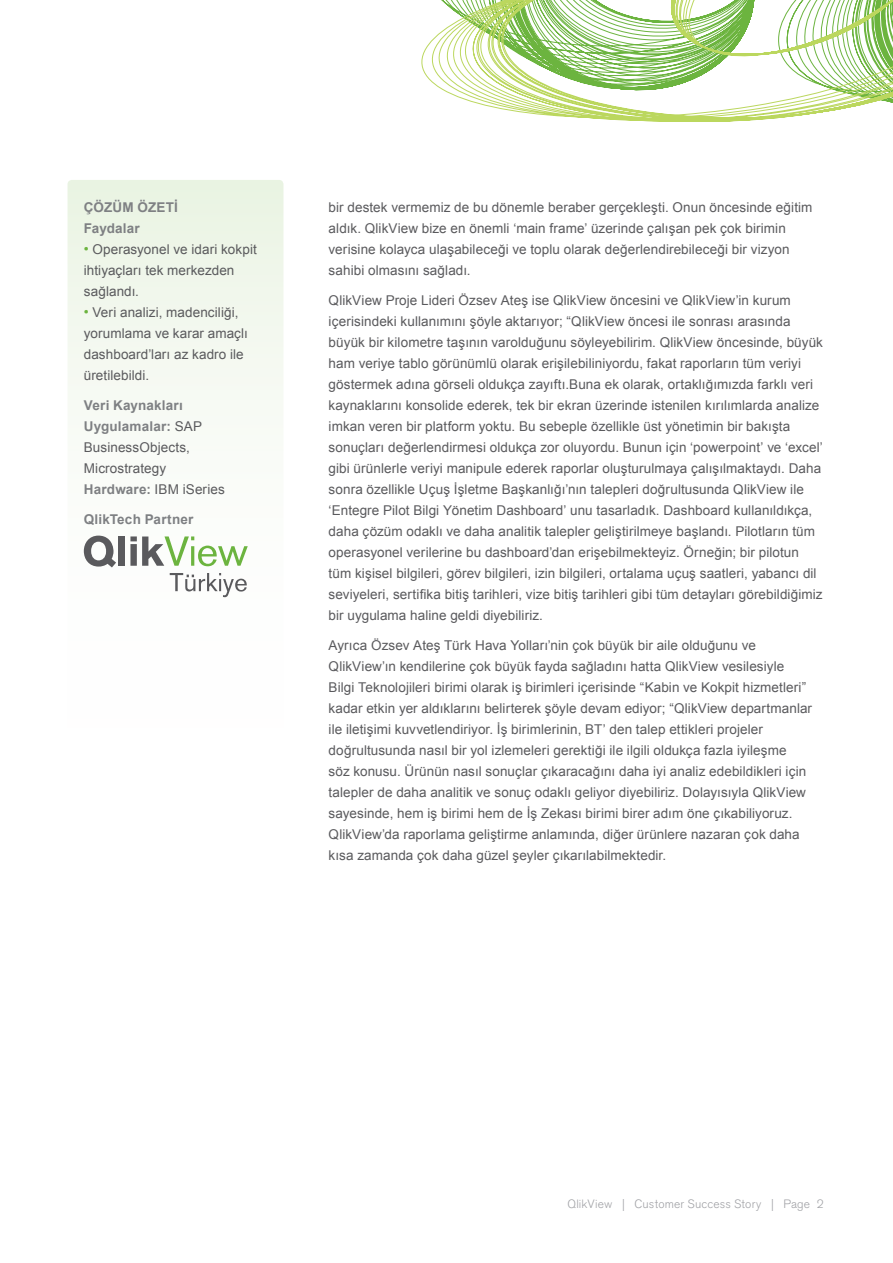
<style>
.page{position:relative;width:893px;height:1263px;background:#fff}
.page>*{position:absolute;margin:0;border:0;box-sizing:border-box;transform-origin:0 0}
.BODY{font:13.5px/21px "Arial";letter-spacing:.005em;color:#5a5a5d}
.SolOv_Header{font:700 13.5px "Arial";letter-spacing:.01em;color:#7e8083}
.PAGE_-_Footer{font:300 12px "Akzidenz Grotesk BQ";letter-spacing:.015em;color:#a0a1a5}
.s1{font-family:"Akzidenz Grotesk BQ";font-weight:300;font-size:15px;color:#6cb43f}
.s2{font-weight:700;color:#7e8083}
</style>
<div class="page">
<svg style="left:421px;top:0;width:472px;height:122px"></svg>
<div style="left:68px;top:180px;width:216px;height:589px;background:linear-gradient(to bottom,#edf5e7,#fff);border-radius:4px"></div>
<div style="left:119px;top:536px;width:6px;height:30px;background:#5a5a5d"></div>
<svg style="left:130px;top:536px;width:118px;height:30px"></svg>
<svg style="left:84px;top:536px;width:32px;height:31px"></svg>
<svg style="left:170px;top:573px;width:77px;height:24px"></svg>
<p class="SolOv_Header" style="left:84px;top:199px;width:94px">ÇÖZÜM ÖZETİ</p>
<p class="SolOv_Header" style="left:84px;top:220px;width:57px">Faydalar</p>
<p class="BODY" style="left:84px;top:239px;width:174px"><span class="s1">•</span> Operasyonel ve idari kokpit ihtiyaçları tek merkezden sağlandı.</p>
<p class="BODY" style="left:84px;top:302px;width:166px"><span class="s1">•</span> Veri analizi, madenciliği, yorumlama ve karar amaçlı dashboard’ları az kadro ile üretilebildi.</p>
<p class="SolOv_Header" style="left:84px;top:396px;width:101px">Veri Kaynakları</p>
<p class="BODY" style="left:84px;top:416px;width:120px"><span class="s2">Uygulamalar:</span> SAP<br>BusinessObjects,<br>Microstrategy</p>
<p class="BODY" style="left:84px;top:479px;width:143px"><span class="s2">Hardware:</span> IBM iSeries</p>
<p class="SolOv_Header" style="left:84px;top:510px;width:111px">QlikTech Partner</p>
<p class="BODY" style="left:329px;top:197px;width:485px">bir destek vermemiz de bu dönemle beraber gerçekleşti. Onun öncesinde eğitim aldık. QlikView bize en önemli ‘main frame’ üzerinde çalışan pek çok birimin verisine kolayca ulaşabileceği ve toplu olarak değerlendirebileceği bir vizyon sahibi olmasını sağladı.</p>
<p class="BODY" style="left:329px;top:290px;width:496px">QlikView Proje Lideri Özsev Ateş ise QlikView öncesini ve QlikView’in kurum içerisindeki kullanımını şöyle aktarıyor; “QlikView öncesi ile sonrası arasında büyük bir kilometre taşının varolduğunu söyleyebilirim. QlikView öncesinde, büyük ham veriye tablo görünümlü olarak erişilebiliniyordu, fakat raporların tüm veriyi göstermek adına görseli oldukça zayıftı.Buna ek olarak, ortaklığımızda farklı veri kaynaklarını konsolide ederek, tek bir ekran üzerinde istenilen kırılımlarda analize imkan veren bir platform yoktu. Bu sebeple özellikle üst yönetimin bir bakışta sonuçları değerlendirmesi oldukça zor oluyordu. Bunun için ‘powerpoint’ ve ‘excel’ gibi ürünlerle veriyi manipule ederek raporlar oluşturulmaya çalışılmaktaydı. Daha sonra özellikle Uçuş İşletme Başkanlığı’nın talepleri doğrultusunda QlikView ile ‘Entegre Pilot Bilgi Yönetim Dashboard’ unu tasarladık. Dashboard kullanıldıkça, daha çözüm odaklı ve daha analitik talepler geliştirilmeye başlandı. Pilotların tüm operasyonel verilerine bu dashboard’dan erişebilmekteyiz. Örneğin; bir pilotun tüm kişisel bilgileri, görev bilgileri, izin bilgileri, ortalama uçuş saatleri, yabancı dil seviyeleri, sertifika bitiş tarihleri, vize bitiş tarihleri gibi tüm detayları görebildiğimiz bir uygulama haline geldi diyebiliriz.</p>
<p class="BODY" style="left:329px;top:635px;width:485px">Ayrıca Özsev Ateş Türk Hava Yolları’nin çok büyük bir aile olduğunu ve QlikView’ın kendilerine çok büyük fayda sağladını hatta QlikView vesilesiyle Bilgi Teknolojileri birimi olarak iş birimleri içerisinde “Kabin ve Kokpit hizmetleri” kadar etkin yer aldıklarını belirterek şöyle devam ediyor; “QlikView departmanlar ile iletişimi kuvvetlendiriyor. İş birimlerinin, BT’ den talep ettikleri projeler doğrultusunda nasıl bir yol izlemeleri gerektiği ile ilgili oldukça fazla iyileşme<br>söz konusu. Ürünün nasıl sonuçlar çıkaracağını daha iyi analiz edebildikleri için talepler de daha analitik ve sonuç odaklı geliyor diyebiliriz. Dolayısıyla QlikView sayesinde, hem iş birimi hem de İş Zekası birimi birer adım öne çıkabiliyoruz.<br>QlikView’da raporlama geliştirme anlamında, diğer ürünlere nazaran çok daha kısa zamanda çok daha güzel şeyler çıkarılabilmektedir.</p>
<p class="PAGE_-_Footer" style="left:567px;top:1197px;width:258px">QlikView | Customer Success Story | Page 2</p>
</div>
